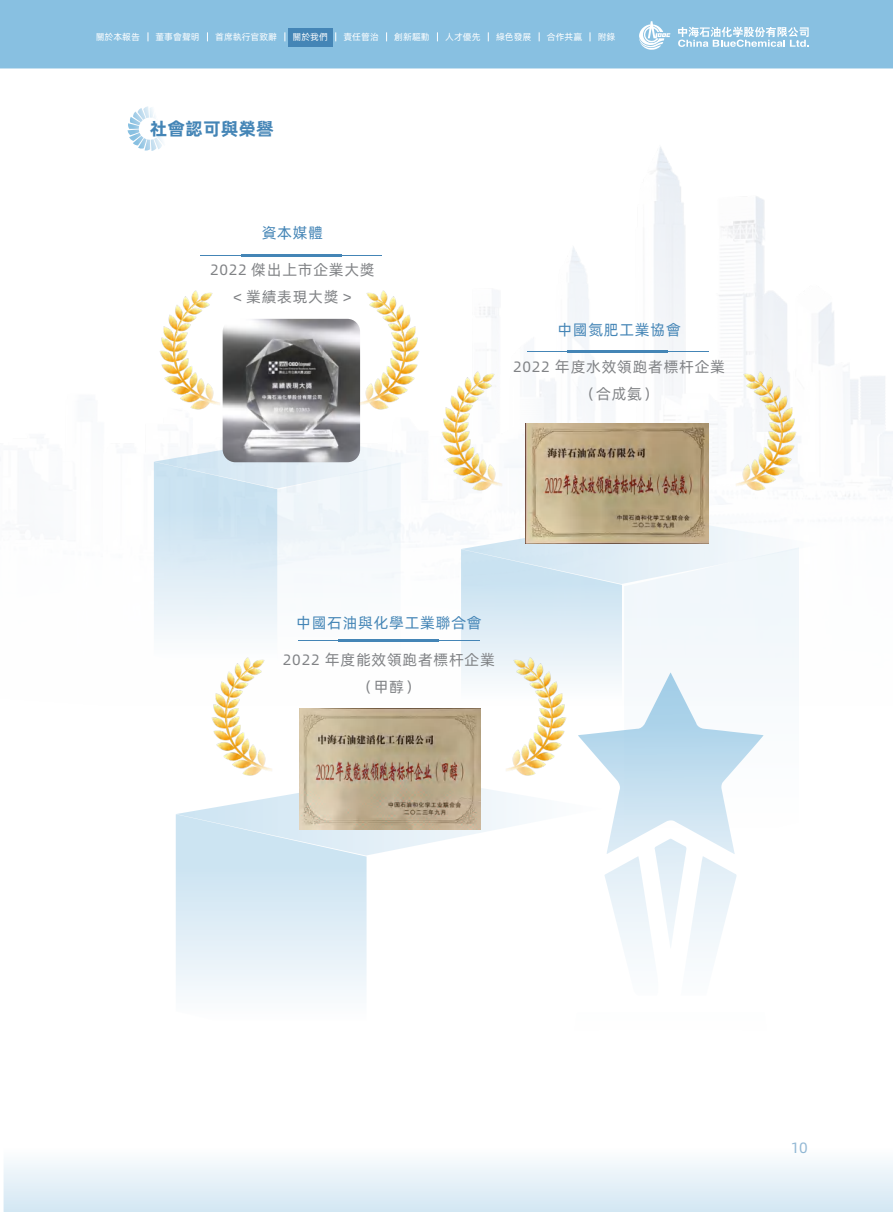
<style>
.page{position:relative;width:893px;height:1212px;background:#fff}
.page>*{position:absolute;margin:0;border:0;box-sizing:border-box;transform-origin:0 0}
.t1{font:18px "Alibaba Pu Hui Ti B";color:#4485b6}
.t2{font:15px/27px "Alibaba Pu Hui Ti R";letter-spacing:.05em;color:#808285;text-align:center}
.t3{font:15px "Alibaba Pu Hui Ti R";letter-spacing:.05em;color:#4485b6}
.t4{font:9px "Alibaba Pu Hui Ti R";color:#fff}
</style>
<div class="page">
<img style="left:0;top:0;width:893px;height:499px">
<svg style="left:4px;top:1161px;width:889px;height:51px"></svg>
<svg style="left:127px;top:106px;width:45px;height:45px"></svg>
<img style="left:431px;top:366px;width:112px;height:70px">
<img style="left:695px;top:366px;width:112px;height:70px">
<hr style="left:567px;top:351px;width:101px;height:2px;background:#4485b6">
<hr style="left:527px;top:351px;width:181px;height:1px;background:#4485b6">
<svg style="left:154px;top:436px;width:667px;height:557px"></svg>
<img style="left:223px;top:319px;width:137px;height:143px">
<img style="left:150px;top:285px;width:112px;height:135px">
<img style="left:318px;top:285px;width:112px;height:135px">
<hr style="left:241px;top:255px;width:101px;height:2px;background:#4485b6">
<hr style="left:201px;top:255px;width:181px;height:1px;background:#4485b6">
<img style="left:525px;top:424px;width:183px;height:119px">
<img style="left:299px;top:709px;width:181px;height:120px">
<p class="t4" style="left:96px;top:30px;width:46px">關於本報告</p>
<p class="t4" style="left:155px;top:30px;width:46px">董事會聲明</p>
<p class="t4" style="left:215px;top:30px;width:63px">首席執行官致辭</p>
<p class="t4" style="left:293px;top:30px;width:37px">關於我們</p>
<p class="t4" style="left:343px;top:30px;width:37px">責任管治</p>
<p class="t4" style="left:394px;top:30px;width:37px">創新驅動</p>
<p class="t4" style="left:445px;top:30px;width:37px">人才優先</p>
<p class="t4" style="left:496px;top:30px;width:37px">綠色發展</p>
<p class="t4" style="left:547px;top:30px;width:37px">合作共贏</p>
<p class="t4" style="left:598px;top:30px;width:19px">附錄</p>
<p class="t1" style="left:150px;top:114px;width:125px">社會認可與榮譽</p>
<p class="t3" style="left:262px;top:222px;width:63px">資本媒體</p>
<p class="t2" style="left:210px;top:256px;width:166px">2022 傑出上市企業大獎&lt; 業績表現大獎 &gt;</p>
<p class="t3" style="left:557px;top:319px;width:125px">中國氮肥工業協會</p>
<p class="t2" style="left:513px;top:352px;width:213px">2022 年度水效領跑者標杆企業（合成氨）</p>
<p class="t3" style="left:296px;top:611px;width:187px">中國石油與化學工業聯合會</p>
<p class="t2" style="left:283px;top:645px;width:213px">2022 年度能效領跑者標杆企業（甲醇）</p>
<p class="t3" style="left:791px;top:1136px;width:19px">10</p>
</div>
